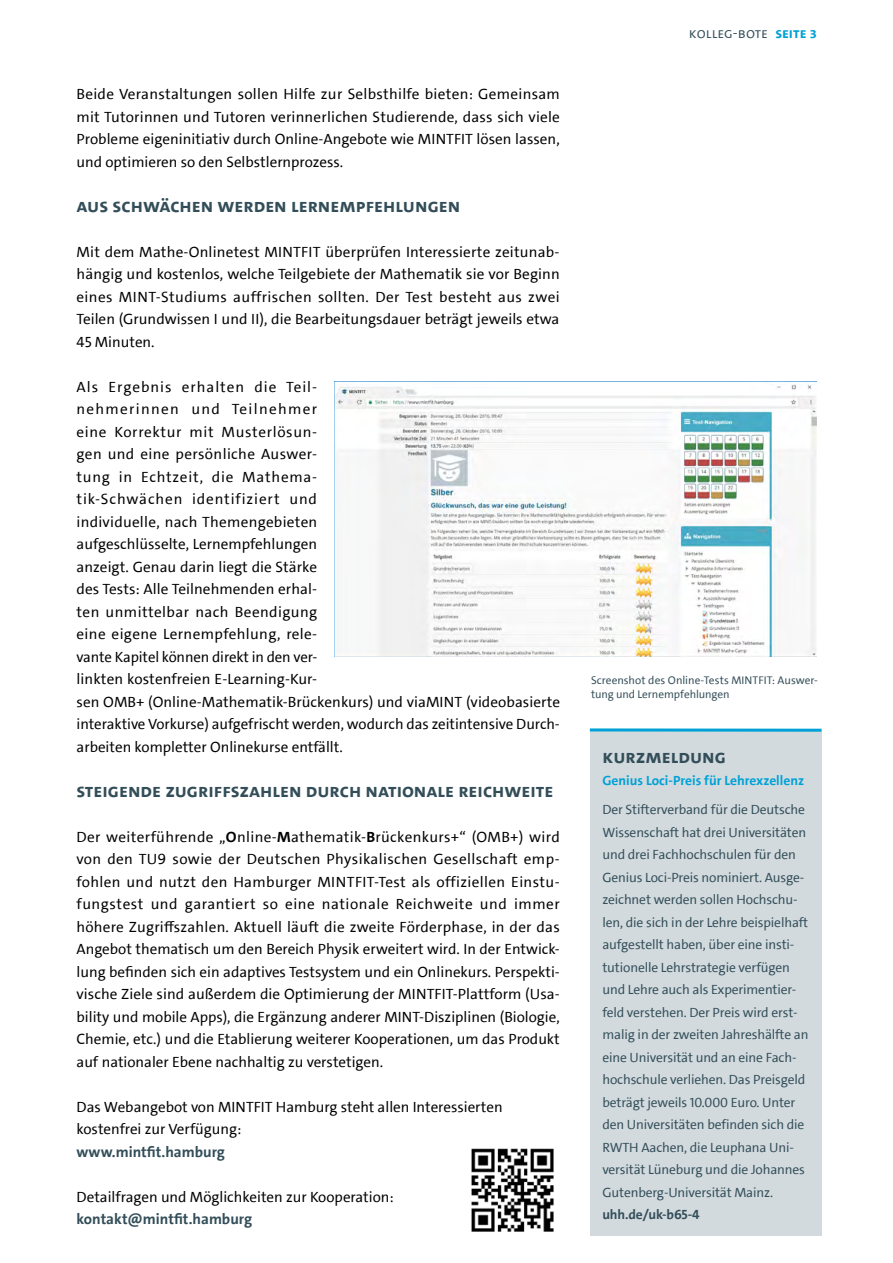
<style>
.page{position:relative;width:893px;height:1263px;background:#fff}
.page>*{position:absolute;margin:0;border:0;box-sizing:border-box;transform-origin:0 0}
.t1{font:19.5px "The Sans UHH Bold Caps";color:#334e59}
.t2{font:15px/22.5px "The Sans UHH";color:#000;text-align:justify}
.t3{font:700 15px "The Sans UHH";color:#334e59}
.t4{font:15px "The Sans UHH Semi Light Caps";color:#334e59}
.t5{font:13.5px/22.5px "The Sans UHH";letter-spacing:-.01em;color:#334e59}
.t6{font:700 13.5px "The Sans UHH";color:#00a1d6}
.t7{font:700 13.5px "The Sans UHH";letter-spacing:-.01em;color:#334e59}
.t8{font:11.25px/14.2px "The Sans UHH";color:#334e59}
.s1{font-weight:700}
.s2{font-family:"The Sans UHH Bold Caps";color:#00a1d6}
</style>
<div class="page">
<img style="left:334px;top:382px;width:482px;height:275px">
<div style="left:590px;top:729px;width:231px;height:507px;background:#d2dade"></div>
<svg style="left:590px;top:728px;width:231px;height:4px"></svg>
<img style="left:471px;top:1148px;width:83px;height:84px">
<p class="t2" style="left:77px;top:83px;width:485px">Beide Veranstaltungen sollen Hilfe zur Selbsthilfe bieten: Gemeinsam mit Tutorinnen und Tutoren verinnerlichen Studierende, dass sich viele Probleme eigeninitiativ durch Online-Angebote wie MINTFIT lösen lassen, und optimieren so den Selbstlernprozess.</p>
<h1 class="t1" style="left:77px;top:192px;width:385px">aus schwächen werden lernempfehlungen</h1>
<p class="t2" style="left:77px;top:240px;width:485px">Mit dem Mathe-Onlinetest MINTFIT überprüfen Interessierte zeitunab&shy;hängig und kostenlos, welche Teilgebiete der Mathematik sie vor Beginn eines MINT-Studiums auffrischen sollten. Der Test besteht aus zwei Teilen (Grundwissen I und II), die Bearbeitungsdauer beträgt jeweils etwa 45 Minuten.</p>
<p class="t2" style="left:77px;top:375px;width:485px;text-align:left">Als Ergebnis erhalten die Teil-<br>nehmerinnen und Teilnehmer<br>eine Korrektur mit Musterlösun-<br>gen und eine persönliche Auswer-<br>tung in Echtzeit, die Mathema-<br>tik-Schwächen identifiziert und<br>individuelle, nach Themengebieten<br>aufgeschlüsselte, Lernempfehlungen<br>anzeigt. Genau darin liegt die Stärke<br>des Tests: Alle Teilnehmenden erhal-<br>ten unmittelbar nach Beendigung<br>eine eigene Lernempfehlung, rele-<br>vante Kapitel können direkt in den ver-<br>linkten kostenfreien E-Learning-Kur-<br>sen OMB+ (Online-Mathematik-Brückenkurs) und viaMINT (videobasierte interaktive Vorkurse) aufgefrischt werden, wodurch das zeitintensive Durch&shy;arbeiten kompletter Onlinekurse entfällt.</p>
<h1 class="t1" style="left:77px;top:777px;width:478px">STEIGENDE ZUGRIFFSZAHLEN DURCH NATIONALE REICHWEITE</h1>
<p class="t2" style="left:77px;top:825px;width:485px">Der weiterführende „<span class="s1">O</span>nline-<span class="s1">M</span>athematik-<span class="s1">B</span>rückenkurs+“ (OMB+) wird von den TU9 sowie der Deutschen Physikalischen Gesellschaft emp&shy;fohlen und nutzt den Hamburger MINTFIT-Test als offiziellen Einstu&shy;fungstest und garantiert so eine nationale Reichweite und immer höhere Zugriffszahlen. Aktuell läuft die zweite Förderphase, in der das Angebot thematisch um den Bereich Physik erweitert wird. In der Entwick&shy;lung befinden sich ein adaptives Testsystem und ein Onlinekurs. Perspekti&shy;vische Ziele sind außerdem die Optimierung der MINTFIT-Plattform (Usa&shy;bility und mobile Apps), die Ergänzung anderer MINT-Disziplinen (Biologie, Chemie, etc.) und die Etablierung weiterer Kooperationen, um das Produkt auf nationaler Ebene nachhaltig zu verstetigen.</p>
<p class="t2" style="left:77px;top:1095px;width:428px">Das Webangebot von MINTFIT Hamburg steht allen Interessierten kostenfrei zur Verfügung:</p>
<p class="t3" style="left:77px;top:1142px;width:150px">www.mintfit.hamburg</p>
<p class="t2" style="left:77px;top:1185px;width:319px">Detailfragen und Möglichkeiten zur Kooperation:</p>
<p class="t3" style="left:77px;top:1209px;width:177px">kontakt@mintfit.hamburg</p>
<p class="t4" style="left:689px;top:24px;width:129px">Kolleg-Bote <span class="s2">Seite 3</span></p>
<p class="t8" style="left:591px;top:673px;width:228px">Screenshot des Online-Tests MINTFIT: Auswer&shy;tung und Lernempfehlungen</p>
<h1 class="t1" style="left:602px;top:744px;width:125px">Kurzmeldung</h1>
<p class="t6" style="left:602px;top:772px;width:203px">Genius Loci-Preis für Lehrexzellenz</p>
<p class="t5" style="left:602px;top:799px;width:208px">Der Stifterverband für die Deutsche Wissenschaft hat drei Universitäten und drei Fachhochschulen für den Genius Loci-Preis nominiert. Ausge&shy;zeichnet werden sollen Hochschu&shy;len, die sich in der Lehre beispielhaft aufgestellt haben, über eine insti&shy;tutionelle Lehrstrategie verfügen und Lehre auch als Experimentier&shy;feld verstehen. Der Preis wird erst&shy;malig in der zweiten Jahreshälfte an eine Universität und an eine Fach&shy;hochschule verliehen. Das Preisgeld beträgt jeweils 10.000 Euro. Unter den Universitäten befinden sich die RWTH Aachen, die Leuphana Uni&shy;versität Lüneburg und die Johannes Gutenberg-Universität Mainz.</p>
<p class="t7" style="left:602px;top:1206px;width:99px">uhh.de/uk-b65-4</p>
</div>
